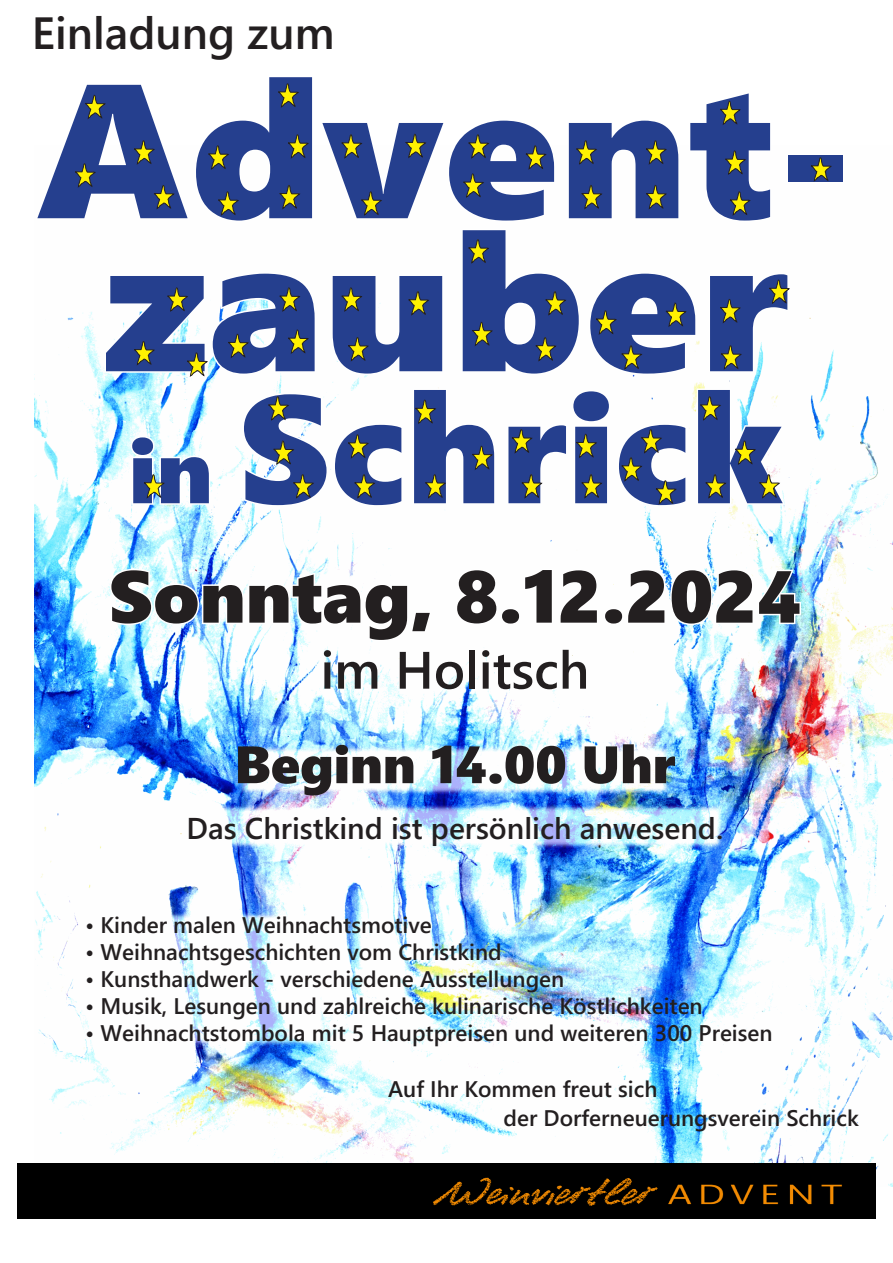
<style>
.page{position:relative;width:893px;height:1263px;background:#fff}
.page>*{position:absolute;margin:0;border:0;box-sizing:border-box;transform-origin:0 0}
.t1{font:900 190.5px "Segoe WP";color:#253f8e;scale:1.08 1}
.t2{font:900 153px "Segoe WP";color:#253f8e}
.t3{font:900 73.5px "Segoe WP";color:#231f20}
.t4{font:900 52.5px "Segoe WP";color:#231f20}
.t5{font:600 52.5px "Segoe WP";color:#231f20}
.t6{font:600 45px "Segoe WP";color:#231f20}
.t7{font:600 30px "Segoe WP";color:#231f20}
.t8{font:600 22.5px "Segoe WP";color:#231f20}
.s1{font-size:90px}
</style>
<div class="page">
<img style="left:34px;top:157px;width:859px;height:1029px">
<svg style="left:108px;top:567px;width:325px;height:76px"></svg>
<svg style="left:454px;top:567px;width:348px;height:60px"></svg>
<div style="left:17px;top:1163px;width:859px;height:55px;background:#000"></div>
<img style="left:682px;top:1184px;width:160px;height:21px">
<img style="left:419px;top:1161px;width:263px;height:45px">
<svg style="left:241px;top:391px;width:164px;height:117px"></svg>
<svg style="left:505px;top:388px;width:184px;height:120px"></svg>
<svg style="left:411px;top:387px;width:86px;height:119px"></svg>
<svg style="left:695px;top:387px;width:92px;height:120px"></svg>
<svg style="left:811px;top:158px;width:20px;height:23px"></svg>
<svg style="left:34px;top:83px;width:757px;height:294px"></svg>
<svg style="left:128px;top:434px;width:84px;height:72px"></svg>
<p class="t6" style="left:32px;top:6px;width:304px">Einladung zum</p>
<p class="t1" style="left:36px;top:29px;width:762px">Advent-</p>
<p class="t1" style="left:103px;top:182px;width:637px">zauber</p>
<p class="t2" style="left:129px;top:351px;width:654px"><span class="s1">in</span> Schrick</p>
<p class="t3" style="left:108px;top:550px;width:694px">Sonntag, 8.12.2024</p>
<p class="t5" style="left:321px;top:637px;width:270px">im Holitsch</p>
<p class="t4" style="left:234px;top:731px;width:443px">Beginn 14.00 Uhr</p>
<p class="t7" style="left:187px;top:809px;width:538px">Das Christkind ist persönlich anwesend.</p>
<p class="t8" style="left:85px;top:911px;width:348px">• Kinder malen Weihnachtsmotive</p>
<p class="t8" style="left:85px;top:938px;width:418px">• Weihnachtsgeschichten vom Christkind</p>
<p class="t8" style="left:85px;top:965px;width:481px">• Kunsthandwerk - verschiedene Ausstellungen</p>
<p class="t8" style="left:85px;top:992px;width:619px">• Musik, Lesungen und zahlreiche kulinarische Köstlichkeiten</p>
<p class="t8" style="left:85px;top:1019px;width:689px">• Weihnachtstombola mit 5 Hauptpreisen und weiteren 300 Preisen</p>
<p class="t8" style="left:388px;top:1075px;width:271px">Auf Ihr Kommen freut sich</p>
<p class="t8" style="left:504px;top:1104px;width:357px">der Dorferneuerungsverein Schrick</p>
</div>
